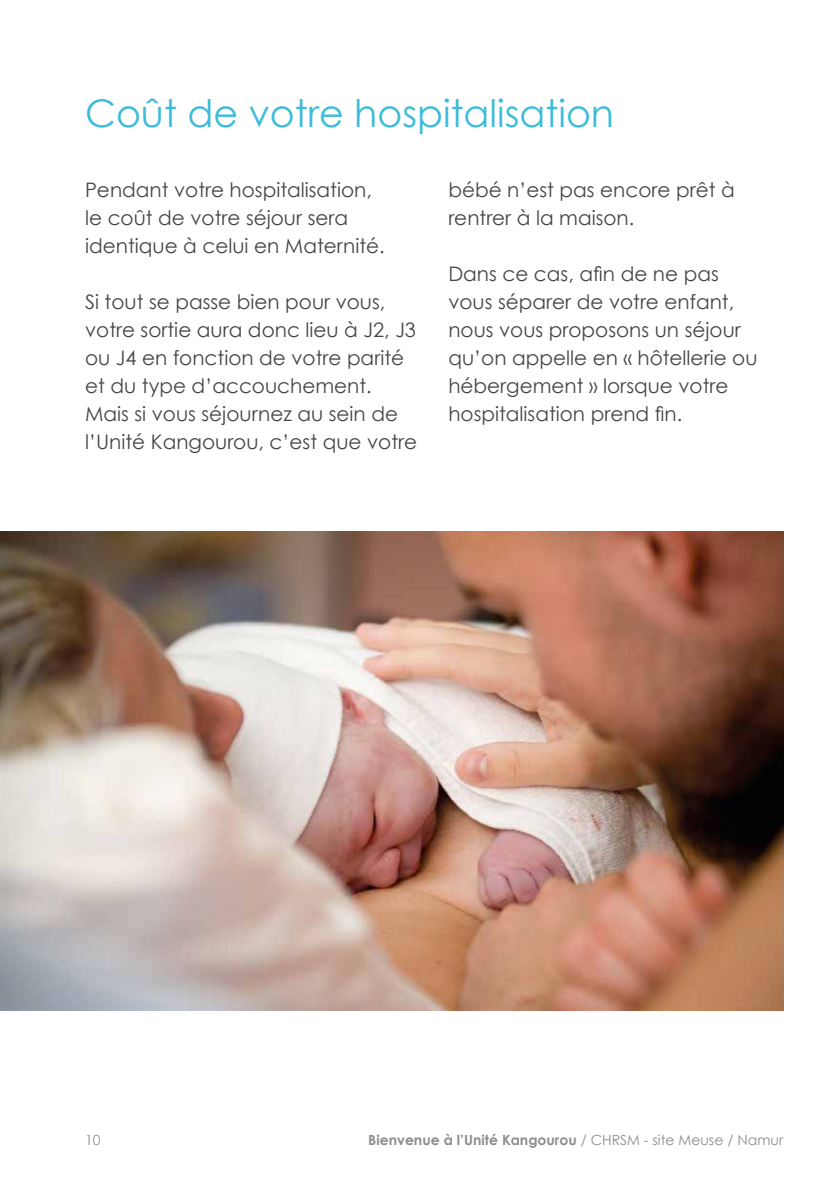
<style>
.page{position:relative;width:840px;height:1191px;background:#fff}
.page>*{position:absolute;margin:0;border:0;box-sizing:border-box;transform-origin:0 0}
.t1{font:38px "Century Gothic";color:#3cbcd9}
.t2{font:20px/28px "Century Gothic";color:#454742}
.t3{font:700 14px "Century Gothic";color:#8d8e8e}
.t4{font:14px "Century Gothic";color:#8d8e8e}
.s1{font-weight:400}
</style>
<div class="page">
<img style="left:0;top:531px;width:782px;height:480px">
<h1 class="t1" style="left:85px;top:87px;width:530px">Coût de votre hospitalisation</h1>
<p class="t2" style="left:85px;top:176px;width:301px">Pendant votre hospitalisation, le coût de votre séjour sera identique à celui en Maternité.</p>
<p class="t2" style="left:85px;top:288px;width:333px">Si tout se passe bien pour vous, votre sortie aura donc lieu à J2, J3 ou J4 en fonction de votre parité et du type d’accouchement.<br>Mais si vous séjournez au sein de l’Unité Kangourou, c’est que votre</p>
<p class="t2" style="left:448px;top:176px;width:288px">bébé n’est pas encore prêt à rentrer à la maison.</p>
<p class="t2" style="left:448px;top:260px;width:310px">Dans ce cas, afin de ne pas vous séparer de votre enfant, nous vous proposons un séjour qu’on appelle en « hôtellerie ou hébergement » lorsque votre hospitalisation prend fin.</p>
<p class="t4" style="left:85px;top:1130px;width:17px">10</p>
<p class="t3" style="left:368px;top:1129px;width:416px">Bienvenue à l’Unité Kangourou <span class="s1">/ CHRSM - site Meuse / Namur</span></p>
</div>
